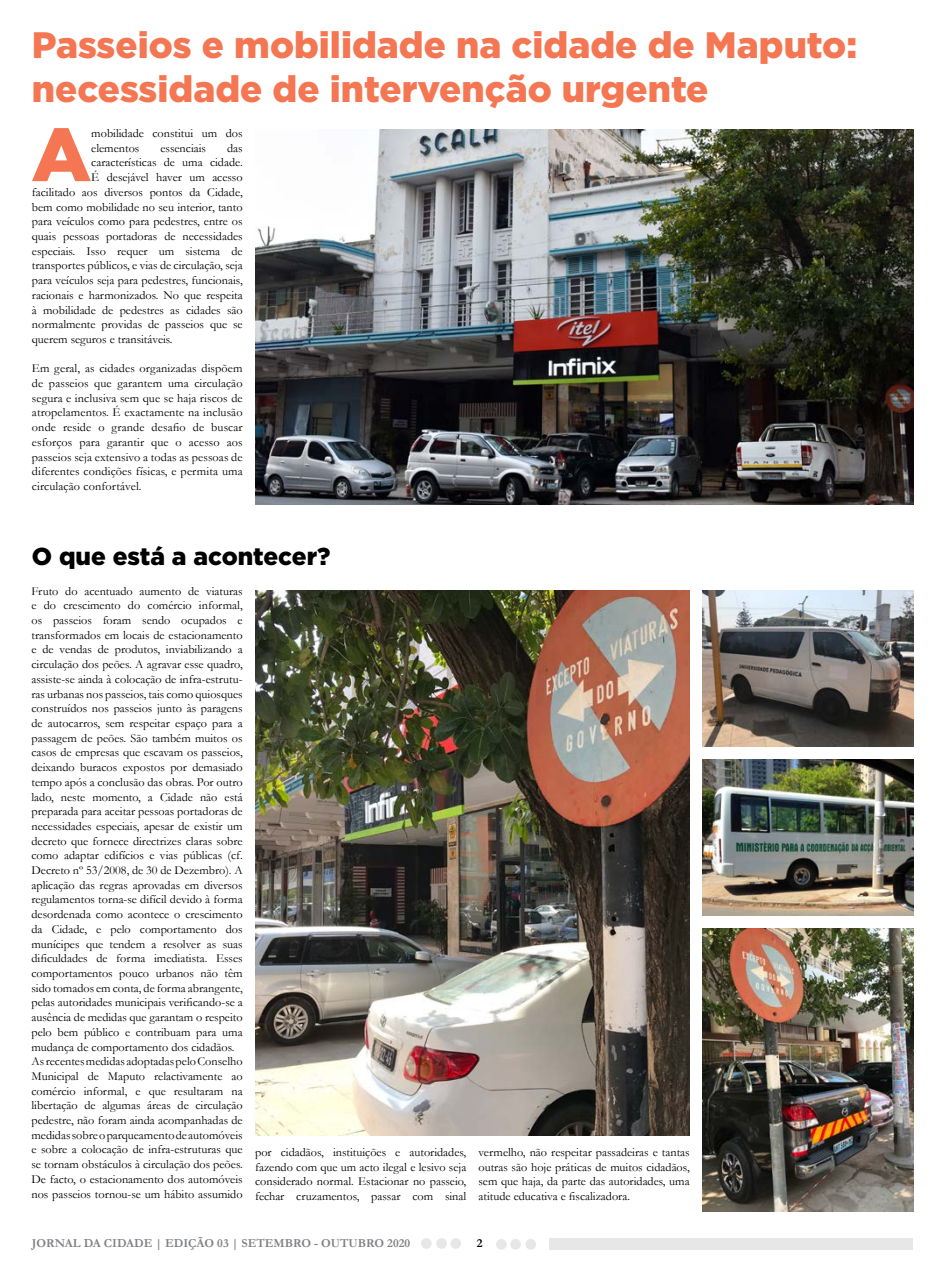
<style>
.page{position:relative;width:945px;height:1286px;background:#fff}
.page>*{position:absolute;margin:0;border:0;box-sizing:border-box;transform-origin:0 0}
.t1{font:900 75.25px "Gotham";color:#f47652}
.t2{font:900 36.75px/44.1px "Gotham";color:#f47652}
.t3{font:900 24.5px "Gotham";color:#000}
.t4{font:12.25px/14.7px "Garamond";color:#000;text-align:justify}
.t5{font:700 12.25px "Garamond";color:#818285}
.t6{font:700 12.25px "Garamond";color:#000}
</style>
<div class="page">
<div style="left:549px;top:1238px;width:364px;height:11px;background:#e7e7e7"></div>
<div style="left:421px;top:1238px;width:11px;height:10px;background:#e7e7e7;border-radius:50%"></div>
<div style="left:525px;top:1238px;width:11px;height:11px;background:#e7e7e7;border-radius:50%"></div>
<div style="left:436px;top:1238px;width:11px;height:10px;background:#e7e7e7;border-radius:50%"></div>
<div style="left:510px;top:1238px;width:11px;height:11px;background:#e7e7e7;border-radius:50%"></div>
<div style="left:450px;top:1238px;width:11px;height:10px;background:#e7e7e7;border-radius:50%"></div>
<div style="left:496px;top:1238px;width:11px;height:11px;background:#e7e7e7;border-radius:50%"></div>
<img style="left:255px;top:129px;width:659px;height:375px">
<img style="left:255px;top:590px;width:435px;height:544px">
<img style="left:702px;top:590px;width:211px;height:157px">
<img style="left:702px;top:759px;width:211px;height:156px">
<img style="left:702px;top:928px;width:211px;height:283px">
<h2 class="t2" style="left:32px;top:22px;width:827px">Passeios e mobilidade na cidade de Maputo: necessidade de intervenção urgente</h2>
<h1 class="t1" style="left:31px;top:111px;width:61px">A</h1>
<p class="t4" style="left:91px;top:125px;width:153px">mobilidade constitui um dos elementos</p>
<p class="t4" style="left:160px;top:140px;width:47px">essenciais</p>
<p class="t4" style="left:227px;top:140px;width:17px">das</p>
<p class="t4" style="left:91px;top:155px;width:153px">características de uma cidade.</p>
<p class="t4" style="left:91px;top:170px;width:153px">É desejável haver um acesso</p>
<p class="t4" style="left:32px;top:184px;width:212px">facilitado aos diversos pontos da Cidade,</p>
<p class="t4" style="left:32px;top:199px;width:212px">bem como mobilidade no seu interior, tanto</p>
<p class="t4" style="left:32px;top:214px;width:212px">para veículos como para pedestres, entre os</p>
<p class="t4" style="left:32px;top:228px;width:212px">quais pessoas portadoras de necessidades</p>
<p class="t4" style="left:32px;top:243px;width:212px">especiais. Isso requer um sistema de</p>
<p class="t4" style="left:32px;top:258px;width:212px">transportes públicos, e vias de circulação, seja</p>
<p class="t4" style="left:32px;top:272px;width:212px">para veículos seja para pedestres, funcionais,</p>
<p class="t4" style="left:32px;top:287px;width:212px">racionais e harmonizados. No que respeita</p>
<p class="t4" style="left:32px;top:302px;width:212px">à mobilidade de pedestres as cidades são</p>
<p class="t4" style="left:32px;top:317px;width:212px">normalmente providas de passeios que se</p>
<p class="t4" style="left:32px;top:331px;width:142px">querem seguros e transitáveis.</p>
<p class="t4" style="left:32px;top:361px;width:212px">Em geral, as cidades organizadas dispõem de passeios que garantem uma circulação segura e inclusiva sem que se haja riscos de atropelamentos. É exactamente na inclusão onde reside o grande desafio de buscar esforços para garantir que o acesso aos passeios seja extensivo a todas as pessoas de diferentes condições físicas, e permita uma circulação confortável.</p>
<h3 class="t3" style="left:32px;top:542px;width:300px">O que está a acontecer?</h3>
<p class="t4" style="left:32px;top:583px;width:213px;text-align:left">Fruto do acentuado aumento de viaturas e do crescimento do comércio informal, os passeios foram sendo ocupados e transformados em locais de estacionamento e de vendas de produtos, inviabilizando a circulação dos peões. A agravar esse quadro, assiste-se ainda à colocação de infra-estrutu&shy;ras urbanas nos passeios, tais como quiosques construídos nos passeios junto às paragens de autocarros, sem respeitar espaço para a passagem de peões. São também muitos os casos de empresas que escavam os passeios, deixando buracos expostos por demasiado tempo após a conclusão das obras. Por outro lado, neste momento, a Cidade não está preparada para aceitar pessoas portadoras de necessidades especiais, apesar de existir um decreto que fornece directrizes claras sobre como adaptar edifícios e vias públicas (cf.<br>Decreto nº 53/2008, de 30 de Dezembro). A aplicação das regras aprovadas em diversos regulamentos torna-se difícil devido à forma desordenada como acontece o crescimento da Cidade, e pelo comportamento dos munícipes que tendem a resolver as suas dificuldades de forma imediatista. Esses comportamentos pouco urbanos não têm sido tomados em conta, de forma abrangente, pelas autoridades municipais verificando-se a ausência de medidas que garantam o respeito pelo bem público e contribuam para uma mudança de comportamento dos cidadãos.<br>As recentes medidas adoptadas pelo Conselho Municipal de Maputo relactivamente ao comércio informal, e que resultaram na libertação de algumas áreas de circulação pedestre, não foram ainda acompanhadas de medidas sobre o parqueamento de automóveis e sobre a colocação de infra-estruturas que se tornam obstáculos à circulação dos peões.<br>De facto, o estacionamento dos automóveis nos passeios tornou-se um hábito assumido</p>
<p class="t4" style="left:255px;top:1144px;width:213px">por cidadãos, instituições e autoridades, fazendo com que um acto ilegal e lesivo seja considerado normal. Estacionar no passeio, fechar cruzamentos, passar com sinal</p>
<p class="t4" style="left:478px;top:1144px;width:213px">vermelho, não respeitar passadeiras e tantas outras são hoje práticas de muitos cidadãos, sem que haja, da parte das autoridades, uma atitude educativa e fiscalizadora.</p>
<p class="t5" style="left:32px;top:1234px;width:380px">JORNAL DA CIDADE | EDIÇÃO 03 | SETEMBRO - OUTUBRO 2020</p>
<p class="t6" style="left:477px;top:1234px;width:7px">2</p>
</div>
